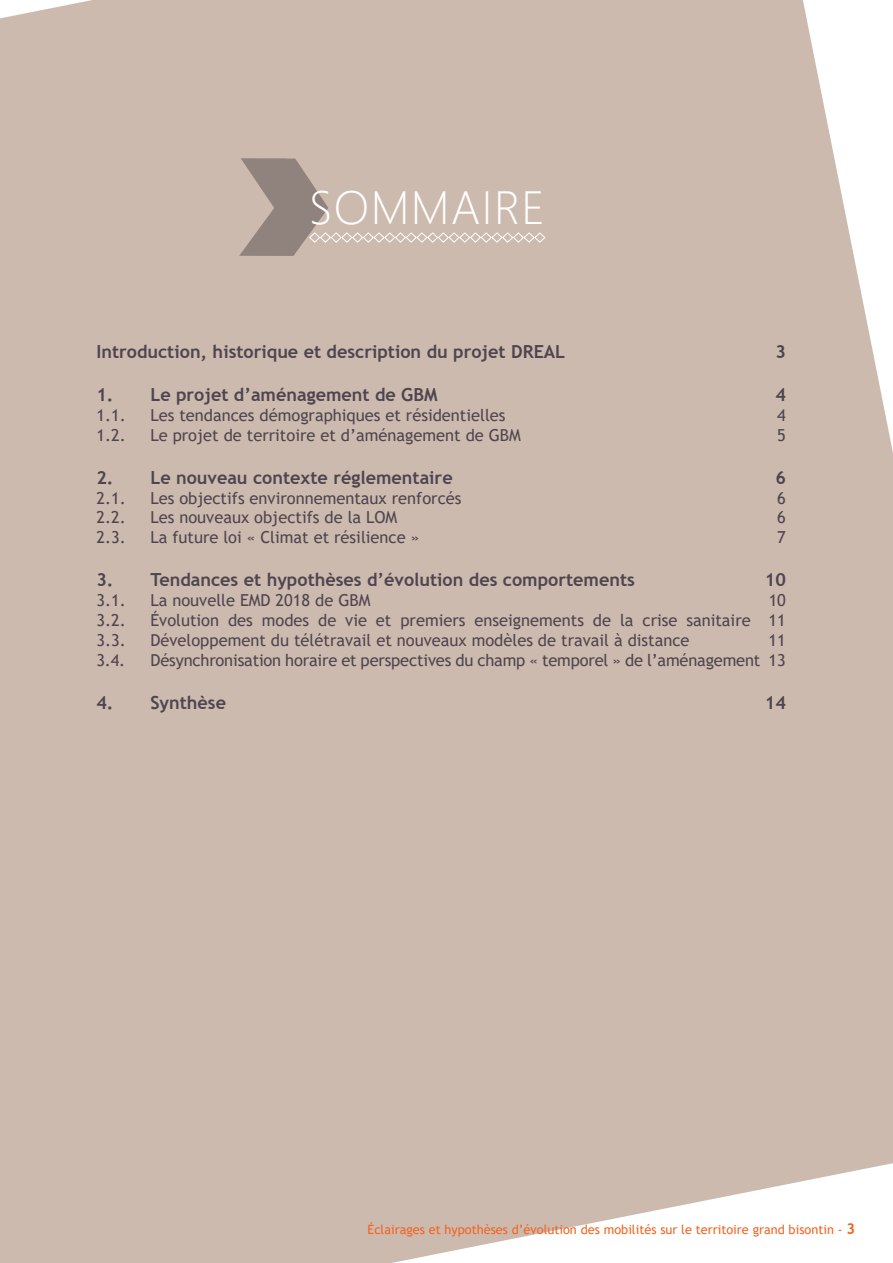
<style>
.page{position:relative;width:893px;height:1263px;background:#cdbaae}
.page>*{position:absolute;margin:0;border:0;box-sizing:border-box;transform-origin:0 0}
.t1{font:300 46.5px "Segoe UI";letter-spacing:.035em;color:#fff}
.t2{font:700 18px "Trebuchet MS";color:#4f4550}
.t3{font:16.5px "Trebuchet MS";color:#4f4550}
.t4{font:12.75px "Trebuchet MS";color:#f36421}
.s1{font-weight:700;font-size:15px}
</style>
<div class="page">
<svg style="left:239px;top:158px;width:307px;height:98px;background:#c3b1a6"></svg>
<div style="left:0;top:630px;width:126px;height:633px;background:#cdbaae"></div>
<h1 class="t1" style="left:309px;top:164px;width:237px">SOMMAIRE</h1>
<p class="t2" style="left:96px;top:340px;width:470px">Introduction, historique et description du projet DREAL</p>
<p class="t2" style="left:775px;top:340px;width:12px">3</p>
<p class="t2" style="left:96px;top:383px;width:343px">1. Le projet d’aménagement de GBM</p>
<p class="t2" style="left:775px;top:383px;width:12px">4</p>
<p class="t3" style="left:96px;top:404px;width:31px">1.1.</p>
<p class="t3" style="left:150px;top:404px;width:357px">Les tendances démographiques et résidentielles</p>
<p class="t3" style="left:777px;top:404px;width:10px">4</p>
<p class="t3" style="left:96px;top:424px;width:31px">1.2.</p>
<p class="t3" style="left:150px;top:424px;width:372px">Le projet de territoire et d’aménagement de GBM</p>
<p class="t3" style="left:777px;top:424px;width:10px">5</p>
<p class="t2" style="left:96px;top:466px;width:358px">2. Le nouveau contexte réglementaire</p>
<p class="t2" style="left:775px;top:466px;width:12px">6</p>
<p class="t3" style="left:96px;top:487px;width:31px">2.1.</p>
<p class="t3" style="left:150px;top:487px;width:313px">Les objectifs environnementaux renforcés</p>
<p class="t3" style="left:777px;top:487px;width:10px">6</p>
<p class="t3" style="left:96px;top:507px;width:31px">2.2.</p>
<p class="t3" style="left:150px;top:507px;width:248px">Les nouveaux objectifs de la LOM</p>
<p class="t3" style="left:777px;top:507px;width:10px">6</p>
<p class="t3" style="left:96px;top:527px;width:31px">2.3.</p>
<p class="t3" style="left:150px;top:527px;width:270px">La future loi « Climat et résilience »</p>
<p class="t3" style="left:777px;top:527px;width:10px">7</p>
<p class="t2" style="left:96px;top:569px;width:540px">3. Tendances et hypothèses d’évolution des comportements</p>
<p class="t2" style="left:765px;top:569px;width:23px">10</p>
<p class="t3" style="left:96px;top:590px;width:31px">3.1.</p>
<p class="t3" style="left:150px;top:590px;width:222px">La nouvelle EMD 2018 de GBM</p>
<p class="t3" style="left:769px;top:590px;width:19px">10</p>
<p class="t3" style="left:96px;top:610px;width:31px">3.2.</p>
<p class="t3" style="left:150px;top:610px;width:637px">Évolution des modes de vie et premiers enseignements de la crise sanitaire 11</p>
<p class="t3" style="left:96px;top:629px;width:31px">3.3.</p>
<p class="t3" style="left:150px;top:629px;width:541px">Développement du télétravail et nouveaux modèles de travail à distance</p>
<p class="t3" style="left:769px;top:629px;width:19px">11</p>
<p class="t3" style="left:96px;top:649px;width:30px">3.4.</p>
<p class="t3" style="left:150px;top:649px;width:637px">Désynchronisation horaire et perspectives du champ « temporel » de l’aménagement 13</p>
<p class="t2" style="left:96px;top:691px;width:131px">4. Synthèse</p>
<p class="t2" style="left:765px;top:691px;width:23px">14</p>
<p class="t4" style="left:367px;top:1221px;width:489px">Éclairages et hypothèses d’évolution des mobilités sur le territoire grand bisontin - <span class="s1">3</span></p>
</div>
